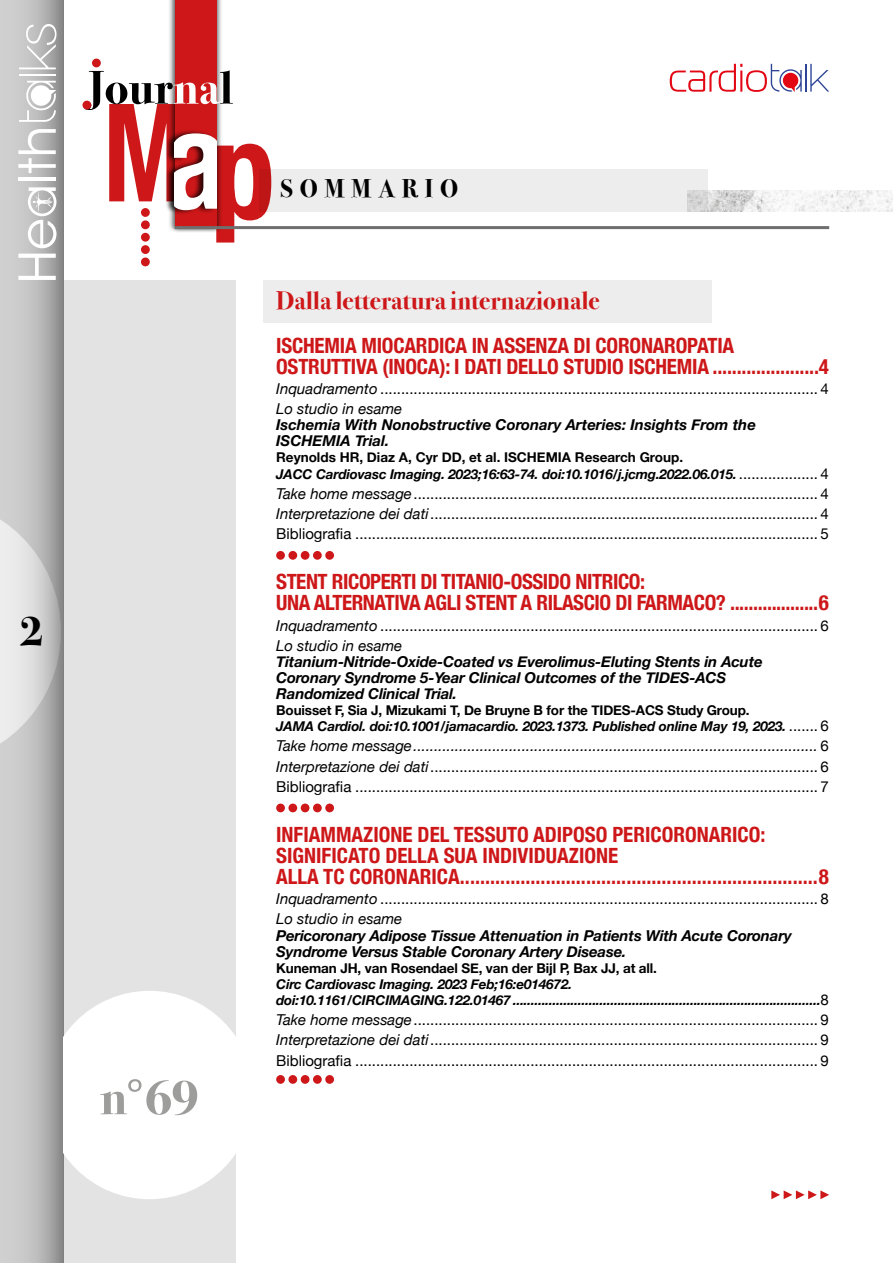
<style>
.page{position:relative;width:893px;height:1263px;background:#fff}
.page>*{position:absolute;margin:0;border:0;box-sizing:border-box;transform-origin:0 0}
.t1{font:700 50.4px "Bodoni Svty Two ITCTT";color:#9d9d9c}
.t2{font:700 42.3px "Bodoni Svty Two ITCTT";color:#000}
.t3{font:700 25.5px "Bodoni Svty Two ITCTT";color:#cd1719}
.t4{font:700 25.5px "Bodoni Svty Two ITCTT";letter-spacing:.26em;color:#000}
.t5{font:700 condensed 21px/21px "Helvetica Neue";letter-spacing:-.01em;color:#cd1719}
.t6{font:15px/20.2px "Helvetica Neue";color:#000}
.t7{font:italic 700 15px/16px "Helvetica Neue";letter-spacing:-.01em;color:#000}
.t8{font:italic 700 13.5px/16px "Helvetica Neue";letter-spacing:-.01em;color:#000}
.t9{font:700 13.5px "Helvetica Neue";letter-spacing:-.01em;color:#000}
.s1{font-style:italic}
.s2{font-style:normal}
.s3{font-weight:400;font-style:normal;font-size:15px}
</style>
<div class="page">
<svg style="left:0;top:0;width:64px;height:1263px;background:#bebebe"></svg>
<svg style="left:19px;top:81px;width:37px;height:41px"></svg>
<hr style="left:19px;top:74px;width:37px;height:2px;background:#fff">
<svg style="left:19px;top:24px;width:37px;height:45px;background:#c5c5c5"></svg>
<svg style="left:18px;top:254px;width:38px;height:26px"></svg>
<hr style="left:18px;top:177px;width:38px;height:4px;background:#fff">
<svg style="left:18px;top:129px;width:38px;height:44px"></svg>
<svg style="left:28px;top:187px;width:28px;height:61px"></svg>
<div style="left:141px;top:245px;width:9px;height:9px;background:#cd1719;border-radius:50%"></div>
<div style="left:141px;top:258px;width:9px;height:8px;background:#cd1719;border-radius:50%"></div>
<div style="left:168px;top:0;width:51px;height:232px;background:#000;opacity:.5"></div>
<div style="left:172px;top:0;width:51px;height:233px;background:#000;opacity:.5"></div>
<div style="left:175px;top:0;width:41px;height:228px;background:#cd1719"></div>
<svg style="left:85px;top:70px;width:186px;height:173px"></svg>
<div style="left:82px;top:101px;width:9px;height:8px;background:#cd1719;border-radius:50%"></div>
<div style="left:92px;top:59px;width:9px;height:8px;background:#cd1719;border-radius:50%"></div>
<hr style="left:175px;top:226px;width:654px;height:3px;background:#706f6f">
<img style="left:708px;top:190px;width:185px;height:21px">
<div style="left:259px;top:169px;width:449px;height:42px;background:#ededed"></div>
<div style="left:64px;top:281px;width:171px;height:982px;background:#e3e3e3"></div>
<svg style="left:64px;top:991px;width:171px;height:208px;background:#fbfbfb"></svg>
<svg style="left:771px;top:1190px;width:58px;height:9px"></svg>
<div style="left:263px;top:281px;width:449px;height:42px;background:#ededed"></div>
<div style="left:276px;top:551px;width:9px;height:9px;background:#cd1719;border-radius:50%"></div>
<div style="left:288px;top:551px;width:9px;height:9px;background:#cd1719;border-radius:50%"></div>
<div style="left:301px;top:551px;width:8px;height:9px;background:#cd1719;border-radius:50%"></div>
<div style="left:313px;top:551px;width:9px;height:9px;background:#cd1719;border-radius:50%"></div>
<div style="left:325px;top:551px;width:9px;height:9px;background:#cd1719;border-radius:50%"></div>
<div style="left:276px;top:803px;width:9px;height:9px;background:#cd1719;border-radius:50%"></div>
<div style="left:288px;top:803px;width:9px;height:9px;background:#cd1719;border-radius:50%"></div>
<div style="left:301px;top:803px;width:8px;height:9px;background:#cd1719;border-radius:50%"></div>
<div style="left:313px;top:803px;width:9px;height:9px;background:#cd1719;border-radius:50%"></div>
<div style="left:325px;top:803px;width:9px;height:9px;background:#cd1719;border-radius:50%"></div>
<div style="left:276px;top:1075px;width:9px;height:9px;background:#cd1719;border-radius:50%"></div>
<div style="left:288px;top:1075px;width:9px;height:9px;background:#cd1719;border-radius:50%"></div>
<div style="left:301px;top:1075px;width:8px;height:9px;background:#cd1719;border-radius:50%"></div>
<div style="left:313px;top:1075px;width:9px;height:9px;background:#cd1719;border-radius:50%"></div>
<div style="left:325px;top:1075px;width:9px;height:9px;background:#cd1719;border-radius:50%"></div>
<hr style="left:805px;top:64px;width:2px;height:28px;background:#2e4496">
<svg style="left:810px;top:64px;width:19px;height:28px"></svg>
<svg style="left:670px;top:64px;width:132px;height:28px"></svg>
<h2 class="t2" style="left:20px;top:596px;width:25px">2</h2>
<h1 class="t1" style="left:100px;top:1055px;width:101px">n°69</h1>
<h3 class="t4" style="left:281px;top:167px;width:179px">SOMMARIO</h3>
<h3 class="t3" style="left:276px;top:279px;width:325px">Dalla letteratura internazionale</h3>
<h3 class="t5" style="left:276px;top:333px;width:554px">ISCHEMIA MIOCARDICA IN ASSENZA DI CORONAROPATIA<br>OSTRUTTIVA (INOCA): I DATI DELLO STUDIO ISCHEMIA ......................4</h3>
<p class="t6" style="left:276px;top:379px;width:554px"><span class="s1">Inquadramento</span> ......................................................................................................... 4<br><span class="s1">Lo studio in esame</span></p>
<p class="t7" style="left:276px;top:417px;width:481px">Ischemia With Nonobstructive Coronary Arteries: Insights From the<br>ISCHEMIA Trial.</p>
<p class="t8" style="left:276px;top:449px;width:554px"><span class="s2">Reynolds HR, Diaz A, Cyr DD, et al. ISCHEMIA Research Group.<br></span>JACC Cardiovasc Imaging. 2023;16:63-74. doi:10.1016/j.jcmg.2022.06.015.<span class="s3">................... 4</span></p>
<p class="t6" style="left:276px;top:484px;width:554px;text-align:justify"><span class="s1">Take home message</span>................................................................................................. 4<br><span class="s1">Interpretazione dei dati</span>............................................................................................. 4<br>Bibliografia ............................................................................................................... 5</p>
<h3 class="t5" style="left:276px;top:570px;width:554px">STENT RICOPERTI DI TITANIO-OSSIDO NITRICO:<br>UNA ALTERNATIVA AGLI STENT A RILASCIO DI FARMACO? ...................6</h3>
<p class="t6" style="left:276px;top:616px;width:554px"><span class="s1">Inquadramento</span> ......................................................................................................... 6<br><span class="s1">Lo studio in esame</span></p>
<p class="t7" style="left:276px;top:653px;width:488px">Titanium-Nitride-Oxide-Coated vs Everolimus-Eluting Stents in Acute<br>Coronary Syndrome 5-Year Clinical Outcomes of the TIDES-ACS<br>Randomized Clinical Trial.</p>
<p class="t8" style="left:276px;top:702px;width:554px"><span class="s2">Bouisset F, Sia J, Mizukami T, De Bruyne B for the TIDES-ACS Study Group.<br></span>JAMA Cardiol. doi:10.1001/jamacardio. 2023.1373. Published online May 19, 2023. <span class="s3">....... 6</span></p>
<p class="t6" style="left:276px;top:737px;width:554px;text-align:justify"><span class="s1">Take home message.................................................................................................</span> 6<br><span class="s1">Interpretazione dei dati</span>............................................................................................. 6<br>Bibliografia ............................................................................................................... 7</p>
<h3 class="t5" style="left:276px;top:822px;width:554px">INFIAMMAZIONE DEL TESSUTO ADIPOSO PERICORONARICO:<br>SIGNIFICATO DELLA SUA INDIVIDUAZIONE<br>ALLA TC CORONARICA.......................................................................8</h3>
<p class="t6" style="left:276px;top:889px;width:554px"><span class="s1">Inquadramento</span> ......................................................................................................... 8<br><span class="s1">Lo studio in esame</span></p>
<p class="t7" style="left:276px;top:927px;width:517px">Pericoronary Adipose Tissue Attenuation in Patients With Acute Coronary<br>Syndrome Versus Stable Coronary Artery Disease.</p>
<p class="t9" style="left:276px;top:957px;width:382px">Kuneman JH, van Rosendael SE, van der Bijl P, Bax JJ, at all.</p>
<p class="t8" style="left:276px;top:975px;width:554px">Circ Cardiovasc Imaging. 2023 Feb;16:e014672.<br>doi:10.1161/CIRCIMAGING.122.01467 .....................................................................................<span class="s3">8</span></p>
<p class="t6" style="left:276px;top:1010px;width:554px;text-align:justify"><span class="s1">Take home message</span>................................................................................................. 9<br><span class="s1">Interpretazione dei dati</span>............................................................................................. 9<br>Bibliografia ............................................................................................................... 9</p>
</div>
